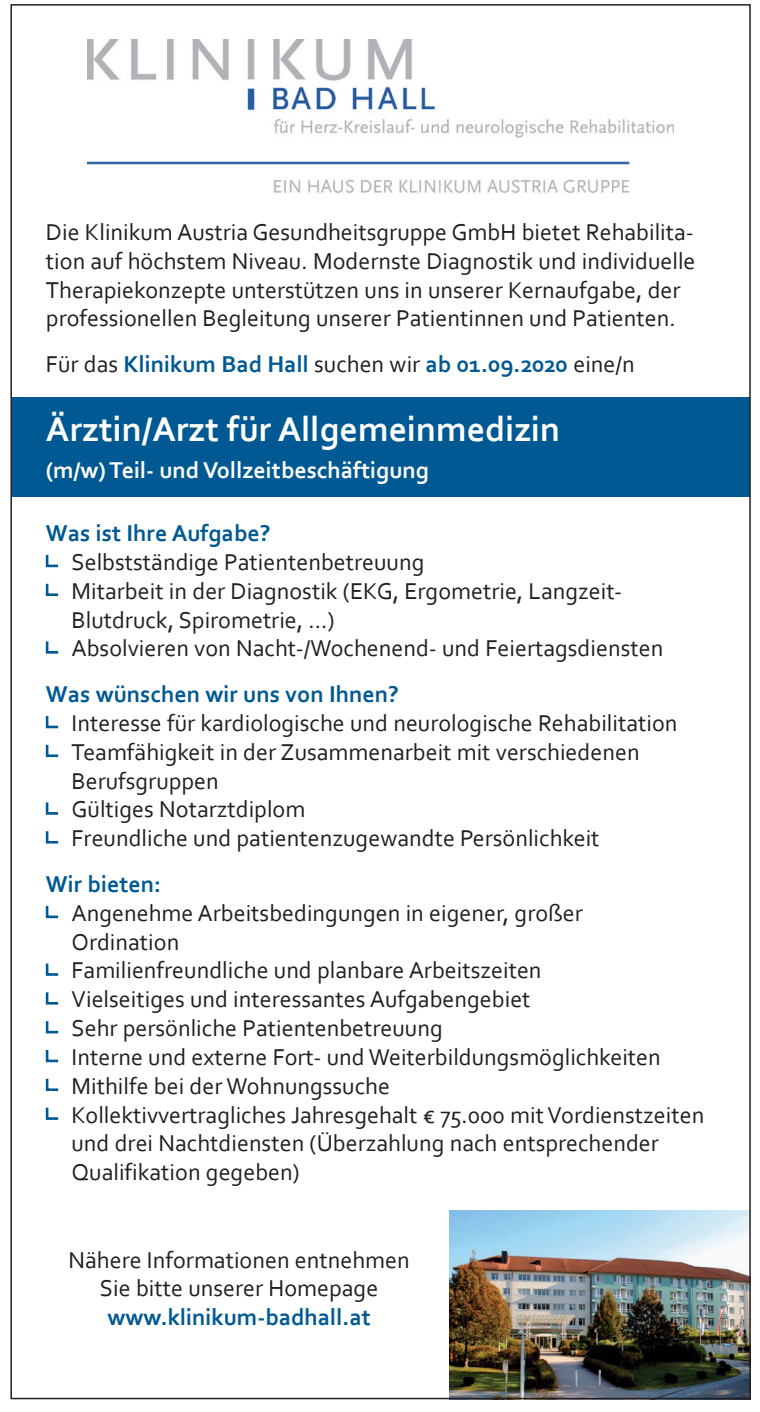
<style>
.page{position:relative;width:760px;height:1412px;background:#fff}
.page>*{position:absolute;margin:0;border:0;box-sizing:border-box;transform-origin:0 0}
.t1{font:700 36px "Corbel";color:#fff}
.t2{font:24px/28.8px "Corbel";color:#231f20}
.t3{font:700 24px "Corbel";color:#005993}
.t4{font:700 24px "Corbel";color:#fff}
.s1{font-weight:400;color:#231f20}
.s2{font-family:"Franklin Gothic";font-size:12px;color:#005993}
</style>
<div class="page">
<img style="left:449px;top:1210px;width:298px;height:186px">
<div style="left:12px;top:397px;width:737px;height:66px;background:#005993"></div>
<div style="left:12px;top:443px;width:737px;height:54px;background:#005993"></div>
<img style="left:88px;top:40px;width:585px;height:154px">
<p class="t2" style="left:46px;top:217px;width:651px">Die Klinikum Austria Gesundheitsgruppe GmbH bietet Rehabilita&shy;tion auf höchstem Niveau. Modernste Diagnostik und individuelle Therapiekonzepte unterstützen uns in unserer Kernaufgabe, der professionellen Begleitung unserer Patientinnen und Patienten.</p>
<p class="t3" style="left:46px;top:349px;width:590px"><span class="s1">Für das</span> Klinikum Bad Hall <span class="s1">suchen wir</span> ab 01.09.2020 <span class="s1">eine/n</span></p>
<h1 class="t1" style="left:46px;top:407px;width:515px">Ärztin/Arzt für Allgemeinmedizin</h1>
<p class="t4" style="left:46px;top:455px;width:384px">(m/w) Teil- und Vollzeitbeschäftigung</p>
<p class="t3" style="left:46px;top:518px;width:226px">Was ist Ihre Aufgabe?</p>
<p class="t2" style="left:46px;top:547px;width:380px"><span class="s2">∟</span> Selbstständige Patientenbetreuung</p>
<p class="t2" style="left:46px;top:576px;width:577px"><span class="s2">∟</span> Mitarbeit in der Diagnostik (EKG, Ergometrie, Langzeit-</p>
<p class="t2" style="left:71px;top:604px;width:265px">Blutdruck, Spirometrie, …)</p>
<p class="t2" style="left:46px;top:633px;width:618px"><span class="s2">∟</span> Absolvieren von Nacht-/Wochenend- und Feiertagsdiensten</p>
<p class="t3" style="left:46px;top:679px;width:354px">Was wünschen wir uns von Ihnen?</p>
<p class="t2" style="left:46px;top:708px;width:633px"><span class="s2">∟</span> Interesse für kardiologische und neurologische Rehabilitation</p>
<p class="t2" style="left:46px;top:737px;width:595px"><span class="s2">∟</span> Teamfähigkeit in der Zusammenarbeit mit verschiedenen</p>
<p class="t2" style="left:71px;top:765px;width:149px">Berufsgruppen</p>
<p class="t2" style="left:46px;top:794px;width:261px"><span class="s2">∟</span> Gültiges Notarztdiplom</p>
<p class="t2" style="left:46px;top:823px;width:555px"><span class="s2">∟</span> Freundliche und patientenzugewandte Persönlichkeit</p>
<p class="t3" style="left:46px;top:869px;width:117px">Wir bieten:</p>
<p class="t2" style="left:46px;top:898px;width:538px"><span class="s2">∟</span> Angenehme Arbeitsbedingungen in eigener, großer</p>
<p class="t2" style="left:71px;top:926px;width:109px">Ordination</p>
<p class="t2" style="left:46px;top:955px;width:497px"><span class="s2">∟</span> Familienfreundliche und planbare Arbeitszeiten</p>
<p class="t2" style="left:46px;top:984px;width:486px"><span class="s2">∟</span> Vielseitiges und interessantes Aufgabengebiet</p>
<p class="t2" style="left:46px;top:1013px;width:398px"><span class="s2">∟</span> Sehr persönliche Patientenbetreuung</p>
<p class="t2" style="left:46px;top:1042px;width:616px"><span class="s2">∟</span> Interne und externe Fort- und Weiterbildungsmöglichkeiten</p>
<p class="t2" style="left:46px;top:1070px;width:345px"><span class="s2">∟</span> Mithilfe bei der Wohnungssuche</p>
<p class="t2" style="left:46px;top:1099px;width:659px"><span class="s2">∟</span> Kollektivvertragliches Jahresgehalt € 75.000 mit Vordienstzeiten</p>
<p class="t2" style="left:71px;top:1128px;width:589px">und drei Nachtdiensten (Überzahlung nach entsprechender</p>
<p class="t2" style="left:71px;top:1157px;width:229px">Qualifikation gegeben)</p>
<p class="t2" style="left:68px;top:1244px;width:343px;text-align:center">Nähere Informationen entnehmen<br>Sie bitte unserer Homepage</p>
<p class="t3" style="left:107px;top:1302px;width:265px">www.klinikum-badhall.at</p>
</div>
